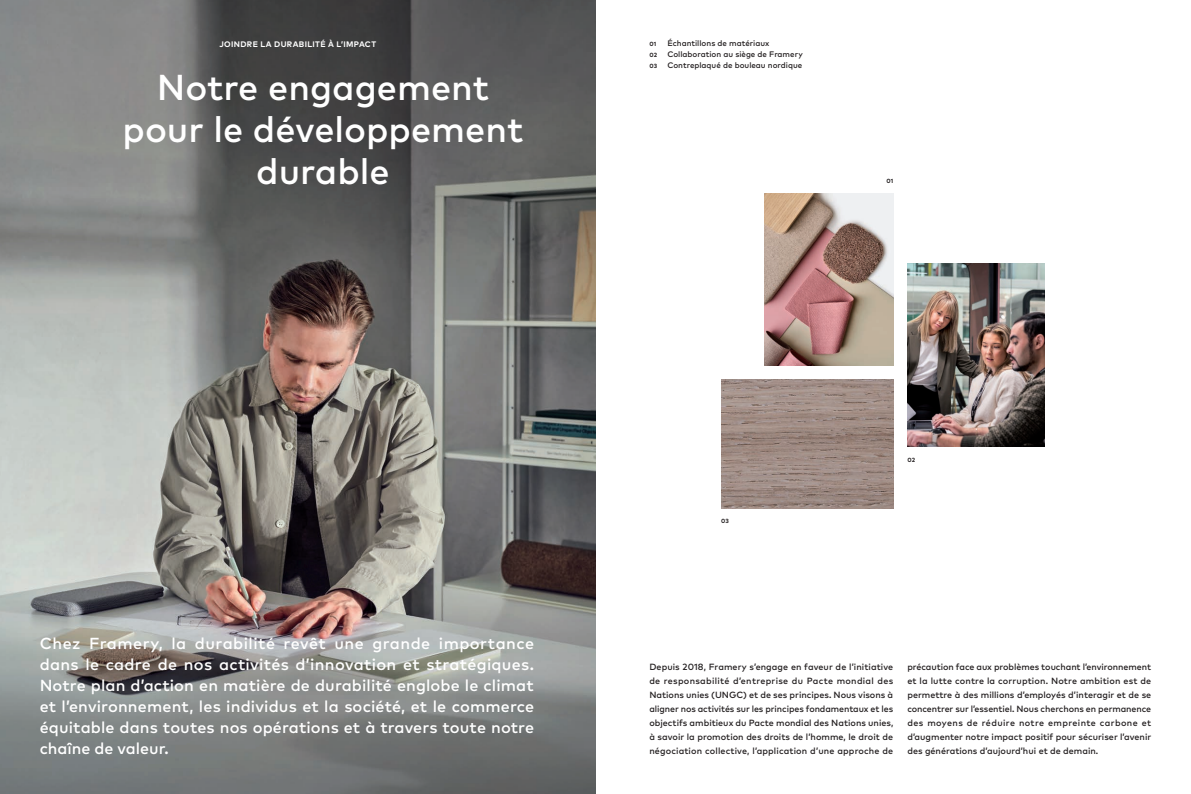
<style>
.page{position:relative;width:1191px;height:794px;background:#fff}
.page>*{position:absolute;margin:0;border:0;box-sizing:border-box;transform-origin:0 0}
.Title{font:500 36px/42px "Mark Pro";color:#fff;text-align:center}
.Ingress_Justified{font:500 16px/21px "Mark Pro";letter-spacing:.005em;color:#fff;text-align:justify}
.Body{font:500 9px/14px "Mark Pro";color:#231f20;text-align:justify}
.Caption_text_List{font:500 8px "Mark Pro";color:#231f20}
.Pretitle{font:700 8px "Mark Pro";letter-spacing:.045em;color:#fff}
.Caption_text_List-2{font:700 6px "Mark Pro";letter-spacing:.025em;color:#231f20}
</style>
<div class="page">
<img style="left:0;top:0;width:595px;height:794px">
<img style="left:764px;top:193px;width:129px;height:172px">
<img style="left:907px;top:264px;width:137px;height:183px">
<img style="left:721px;top:379px;width:172px;height:129px">
<p class="Pretitle" style="left:219px;top:38px;width:158px">JOINDRE LA DURABILITÉ À L’IMPACT</p>
<p class="Title" style="left:123px;top:63px;width:402px">Notre engagement pour le développement durable</p>
<p class="Ingress_Justified" style="left:40px;top:632px;width:496px">Chez Framery, la durabilité revêt une grande importance dans le cadre de nos activités d’innovation et stratégiques.<br>Notre plan d’action en matière de durabilité englobe le climat et l’environnement, les individus et la société, et le commerce équitable dans toutes nos opérations et à travers toute notre chaîne de valeur.</p>
<p class="Caption_text_List-2" style="left:649px;top:39px;width:8px">01</p>
<p class="Caption_text_List" style="left:667px;top:37px;width:103px">Échantillons de matériaux</p>
<p class="Caption_text_List-2" style="left:649px;top:50px;width:9px">02</p>
<p class="Caption_text_List" style="left:667px;top:48px;width:137px">Collaboration au siège de Framery</p>
<p class="Caption_text_List-2" style="left:649px;top:61px;width:9px">03</p>
<p class="Caption_text_List" style="left:667px;top:59px;width:136px">Contreplaqué de bouleau nordique</p>
<p class="Caption_text_List-2" style="left:886px;top:176px;width:8px">01</p>
<p class="Caption_text_List-2" style="left:721px;top:516px;width:9px">03</p>
<p class="Caption_text_List-2" style="left:907px;top:455px;width:9px">02</p>
<p class="Body" style="left:649px;top:659px;width:245px">Depuis 2018, Framery s’engage en faveur de l’initiative de responsabilité d’entreprise du Pacte mondial des Nations unies (UNGC) et de ses principes. Nous visons à aligner nos activités sur les principes fondamentaux et les objectifs ambitieux du Pacte mondial des Nations unies, à savoir la promotion des droits de l’homme, le droit de négociation collective, l’application d’une approche de</p>
<p class="Body" style="left:907px;top:659px;width:245px">précaution face aux problèmes touchant l’environnement et la lutte contre la corruption. Notre ambition est de permettre à des millions d’employés d’interagir et de se concentrer sur l’essentiel. Nous cherchons en permanence des moyens de réduire notre empreinte carbone et d’augmenter notre impact positif pour sécuriser l’avenir des générations d’aujourd’hui et de demain.</p>
</div>
